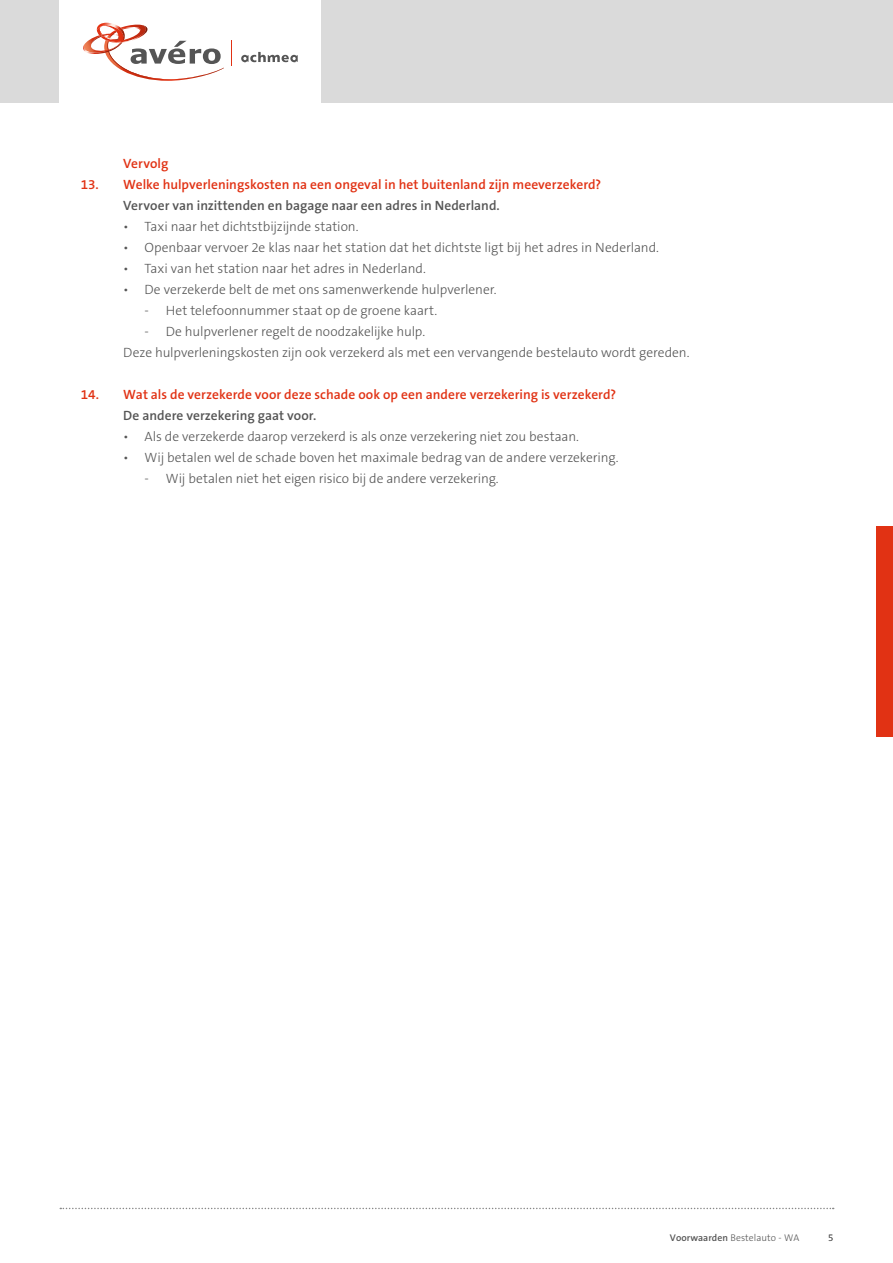
<style>
.page{position:relative;width:893px;height:1263px;background:#fff}
.page>*{position:absolute;margin:0;border:0;box-sizing:border-box;transform-origin:0 0}
.t1{font:300 13.5px/21px "The Sans B3";letter-spacing:-.005em;color:#555}
.t2{font:600 13.5px "The Sans B6";color:#e13214}
.t3{font:600 13.5px "The Sans B6";letter-spacing:.005em;color:#555}
.t4{font:300 9.75px "The Sans B3";letter-spacing:.005em;color:#555}
.s1{font-family:"The Sans B6";font-weight:600}
</style>
<div class="page">
<div style="left:0;top:0;width:893px;height:103px;background:#dadada"></div>
<div style="left:60px;top:0;width:261px;height:103px;background:#fff"></div>
<svg style="left:241px;top:52px;width:57px;height:10px"></svg>
<svg style="left:83px;top:22px;width:141px;height:59px"></svg>
<svg style="left:231px;top:41px;width:1px;height:25px"></svg>
<svg style="left:60px;top:1208px;width:774px;height:1px"></svg>
<div style="left:876px;top:526px;width:17px;height:211px;background:#e13214"></div>
<p class="t2" style="left:123px;top:156px;width:47px">Vervolg</p>
<p class="t2" style="left:81px;top:177px;width:522px">13. Welke hulpverleningskosten na een ongeval in het buitenland zijn meeverzekerd?</p>
<p class="t3" style="left:123px;top:198px;width:378px">Vervoer van inzittenden en bagage naar een adres in Nederland.</p>
<p class="t1" style="left:123px;top:217px;width:237px">• Taxi naar het dichtstbijzijnde station.</p>
<p class="t1" style="left:123px;top:238px;width:537px">• Openbaar vervoer 2e klas naar het station dat het dichtste ligt bij het adres in Nederland.</p>
<p class="t1" style="left:123px;top:259px;width:304px">• Taxi van het station naar het adres in Nederland.</p>
<p class="t1" style="left:123px;top:280px;width:375px">• De verzekerde belt de met ons samenwerkende hulpverlener.</p>
<p class="t1" style="left:145px;top:301px;width:294px">- Het telefoonnummer staat op de groene kaart.</p>
<p class="t1" style="left:123px;top:322px;width:568px;text-indent:21px">- De hulpverlener regelt de noodzakelijke hulp.<br>Deze hulpverleningskosten zijn ook verzekerd als met een vervangende bestelauto wordt gereden.</p>
<p class="t2" style="left:81px;top:387px;width:537px">14. Wat als de verzekerde voor deze schade ook op een andere verzekering is verzekerd?</p>
<p class="t3" style="left:123px;top:408px;width:194px">De andere verzekering gaat voor.</p>
<p class="t1" style="left:123px;top:427px;width:457px">• Als de verzekerde daarop verzekerd is als onze verzekering niet zou bestaan.</p>
<p class="t1" style="left:123px;top:448px;width:497px">• Wij betalen wel de schade boven het maximale bedrag van de andere verzekering.</p>
<p class="t1" style="left:145px;top:469px;width:356px">- Wij betalen niet het eigen risico bij de andere verzekering.</p>
<p class="t4" style="left:670px;top:1233px;width:131px"><span class="s1">Voorwaarden</span> Bestelauto - WA</p>
<p class="t4" style="left:828px;top:1233px;width:7px">5</p>
</div>
